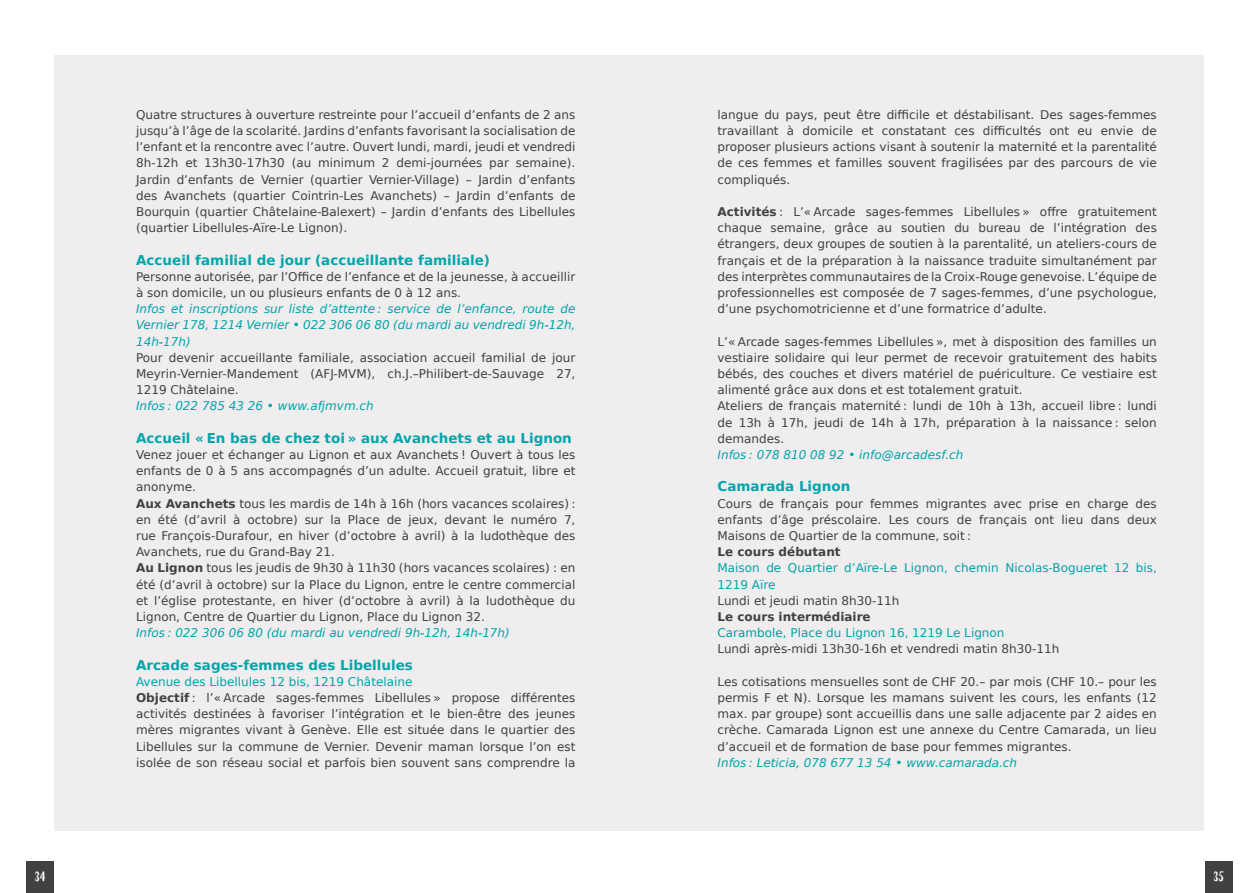
<style>
.page{position:relative;width:1259px;height:893px;background:#fff}
.page>*{position:absolute;margin:0;border:0;box-sizing:border-box;transform-origin:0 0}
.Titre_Association_ga{font:700 13.5px "DejaVu Sans";color:#00a5aa}
.t1{font:13.5px "Budidaya";color:#fff}
.Texte_Présentation{font:12px/16.2px "DejaVu Sans";color:#414042;text-align:justify}
.Texte_Présentation-2{font:italic 12px/16.2px "DejaVu Sans";color:#00a5aa;text-align:justify}
.Texte_Présentation-3{font:12px/16.2px "DejaVu Sans";color:#00a5aa}
.Texte_Présentation-4{font:700 12px "DejaVu Sans";color:#414042}
.s1{font-weight:700}
.s2{color:#009ea2}
</style>
<div class="page">
<div style="left:1205px;top:862px;width:27px;height:31px;background:#414042"></div>
<div style="left:26px;top:862px;width:28px;height:31px;background:#414042"></div>
<div style="left:55px;top:55px;width:1149px;height:776px;background:#efedee"></div>
<p class="Texte_Présentation" style="left:136px;top:106px;width:441px">Quatre structures à ouverture restreinte pour l’accueil d’enfants de 2 ans jusqu’à l’âge de la scolarité. Jardins d’enfants favorisant la socialisation de l’enfant et la rencontre avec l’autre. Ouvert lundi, mardi, jeudi et vendredi 8h-12h et 13h30-17h30 (au minimum 2 demi-journées par semaine).<br>Jardin d’enfants de Vernier (quartier Vernier-Village) – Jardin d’enfants des Avanchets (quartier Cointrin-Les Avanchets) – Jardin d’enfants de Bourquin (quartier Châtelaine-Balexert) – Jardin d’enfants des Libellules (quartier Libellules-Aïre-Le Lignon).</p>
<p class="Titre_Association_ga" style="left:136px;top:249px;width:355px">Accueil familial de jour (accueillante familiale)</p>
<p class="Texte_Présentation" style="left:136px;top:268px;width:441px">Personne autorisée, par l’Office de l’enfance et de la jeunesse, à accueillir à son domicile, un ou plusieurs enfants de 0 à 12 ans.</p>
<p class="Texte_Présentation-2" style="left:136px;top:301px;width:441px">Infos et inscriptions sur liste d’attente : service de l’enfance, route de Vernier 178, 1214 Vernier • 022 306 06 80 (du mardi au vendredi 9h-12h, 14h-17h)</p>
<p class="Texte_Présentation" style="left:136px;top:349px;width:441px">Pour devenir accueillante familiale, association accueil familial de jour Meyrin-Vernier-Mandement (AFJ-MVM), ch.J.–Philibert-de-Sauvage 27, 1219 Châtelaine.</p>
<p class="Texte_Présentation-2" style="left:136px;top:398px;width:239px">Infos : 022 785 43 26 • www.afjmvm.ch</p>
<p class="Titre_Association_ga" style="left:136px;top:427px;width:437px">Accueil « En bas de chez toi » aux Avanchets et au Lignon</p>
<p class="Texte_Présentation" style="left:136px;top:446px;width:441px">Venez jouer et échanger au Lignon et aux Avanchets ! Ouvert à tous les enfants de 0 à 5 ans accompagnés d’un adulte. Accueil gratuit, libre et anonyme.</p>
<p class="Texte_Présentation" style="left:136px;top:495px;width:441px"><span class="s1">Aux Avanchets</span> tous les mardis de 14h à 16h (hors vacances scolaires) : en été (d’avril à octobre) sur la Place de jeux, devant le numéro 7, rue François-Durafour, en hiver (d’octobre à avril) à la ludothèque des Avanchets, rue du Grand-Bay 21.</p>
<p class="Texte_Présentation" style="left:136px;top:560px;width:441px"><span class="s1">Au Lignon</span> tous les jeudis de 9h30 à 11h30 (hors vacances scolaires) : en été (d’avril à octobre) sur la Place du Lignon, entre le centre commercial et l’église protestante, en hiver (d’octobre à avril) à la ludothèque du Lignon, Centre de Quartier du Lignon, Place du Lignon 32.</p>
<p class="Texte_Présentation-2" style="left:136px;top:625px;width:375px">Infos : 022 306 06 80 (du mardi au vendredi 9h-12h, 14h-17h)</p>
<p class="Titre_Association_ga" style="left:136px;top:654px;width:278px">Arcade sages-femmes des Libellules</p>
<p class="Texte_Présentation-3" style="left:136px;top:673px;width:278px">Avenue des Libellules 12 bis, 1219 Châtelaine</p>
<p class="Texte_Présentation" style="left:136px;top:689px;width:441px"><span class="s1">Objectif</span> : l’« Arcade sages-femmes Libellules » propose différentes activités destinées à favoriser l’intégration et le bien-être des jeunes mères migrantes vivant à Genève. Elle est située dans le quartier des Libellules sur la commune de Vernier. Devenir maman lorsque l’on est isolée de son réseau social et parfois bien souvent sans comprendre la</p>
<p class="Texte_Présentation" style="left:717px;top:106px;width:441px">langue du pays, peut être difficile et déstabilisant. Des sages-femmes travaillant à domicile et constatant ces difficultés ont eu envie de proposer plusieurs actions visant à soutenir la maternité et la parentalité de ces femmes et familles souvent fragilisées par des parcours de vie compliqués.</p>
<p class="Texte_Présentation" style="left:717px;top:203px;width:441px"><span class="s1">Activités</span> : L’« Arcade sages-femmes Libellules » offre gratuitement chaque semaine, grâce au soutien du bureau de l’intégration des étrangers, deux groupes de soutien à la parentalité, un ateliers-cours de français et de la préparation à la naissance traduite simultanément par des interprètes communautaires de la Croix-Rouge genevoise. L’équipe de professionnelles est composée de 7 sages-femmes, d’une psychologue, d’une psychomotricienne et d’une formatrice d’adulte.</p>
<p class="Texte_Présentation" style="left:717px;top:333px;width:441px">L’« Arcade sages-femmes Libellules », met à disposition des familles un vestiaire solidaire qui leur permet de recevoir gratuitement des habits bébés, des couches et divers matériel de puériculture. Ce vestiaire est alimenté grâce aux dons et est totalement gratuit.</p>
<p class="Texte_Présentation" style="left:717px;top:398px;width:441px">Ateliers de français maternité : lundi de 10h à 13h, accueil libre : lundi de 13h à 17h, jeudi de 14h à 17h, préparation à la naissance : selon demandes.</p>
<p class="Texte_Présentation-2" style="left:717px;top:447px;width:247px">Infos : 078 810 08 92 • info@arcadesf.ch</p>
<p class="Titre_Association_ga" style="left:717px;top:476px;width:134px">Camarada Lignon</p>
<p class="Texte_Présentation" style="left:717px;top:495px;width:441px">Cours de français pour femmes migrantes avec prise en charge des enfants d’âge préscolaire. Les cours de français ont lieu dans deux Maisons de Quartier de la commune, soit :</p>
<p class="Texte_Présentation-4" style="left:717px;top:542px;width:125px">Le cours débutant</p>
<p class="Texte_Présentation-3" style="left:717px;top:560px;width:441px">Maison de Quartier d’Aïre-Le Lignon, chemin Nicolas-Bogueret 12 bis,<br>1219 Aïre</p>
<p class="Texte_Présentation" style="left:717px;top:592px;width:183px">Lundi et jeudi matin 8h30-11h</p>
<p class="Texte_Présentation-4" style="left:717px;top:607px;width:155px">Le cours intermédiaire</p>
<p class="Texte_Présentation-3" style="left:717px;top:625px;width:288px"><span class="s2">Carambole,</span> Place du Lignon 16, 1219 Le Lignon</p>
<p class="Texte_Présentation" style="left:717px;top:641px;width:343px">Lundi après-midi 13h30-16h et vendredi matin 8h30-11h</p>
<p class="Texte_Présentation" style="left:717px;top:673px;width:441px">Les cotisations mensuelles sont de CHF 20.– par mois (CHF 10.– pour les permis F et N). Lorsque les mamans suivent les cours, les enfants (12 max. par groupe) sont accueillis dans une salle adjacente par 2 aides en crèche. Camarada Lignon est une annexe du Centre Camarada, un lieu d’accueil et de formation de base pour femmes migrantes.</p>
<p class="Texte_Présentation-2" style="left:717px;top:754px;width:301px">Infos : Leticia, 078 677 13 54 • www.camarada.ch</p>
<p class="t1" style="left:35px;top:869px;width:12px">34</p>
<p class="t1" style="left:1213px;top:869px;width:12px">35</p>
</div>
